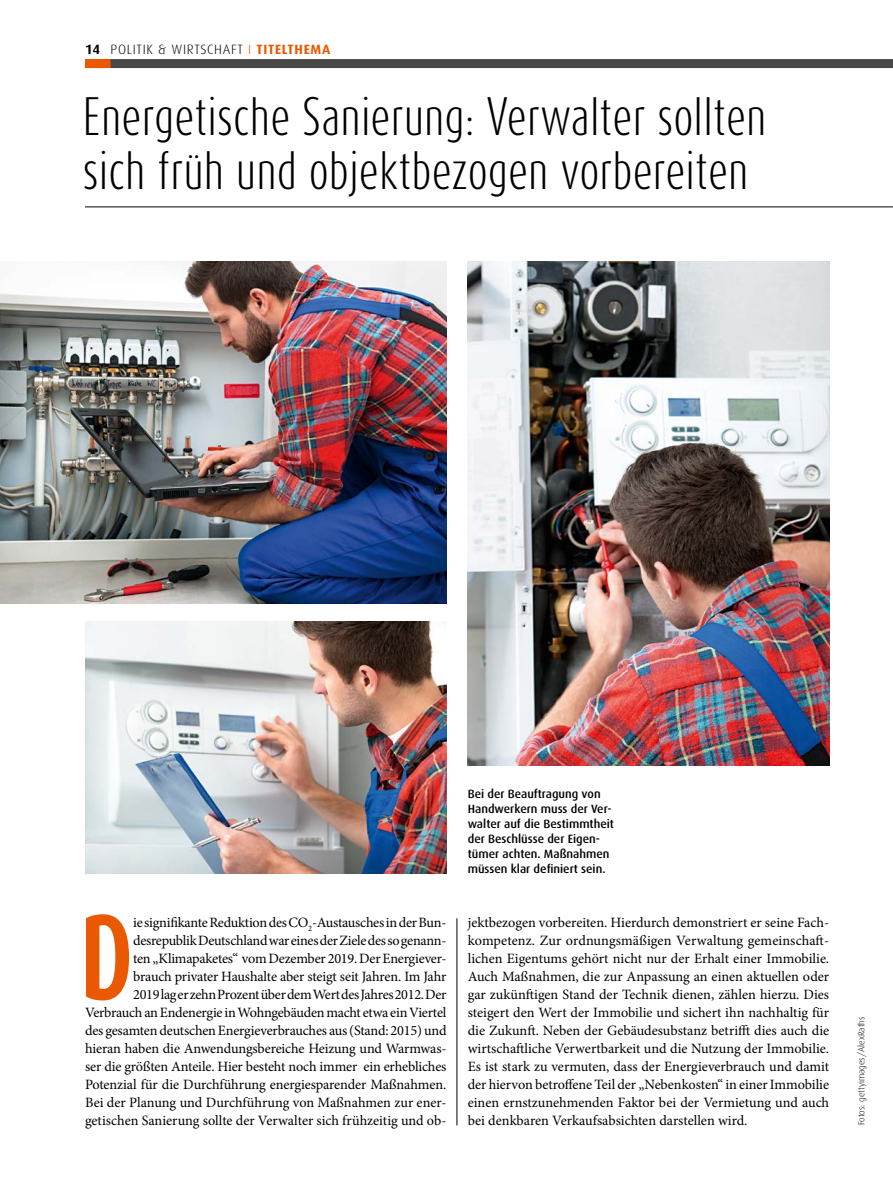
<style>
.page{position:relative;width:893px;height:1191px;background:#fff}
.page>*{position:absolute;margin:0;border:0;box-sizing:border-box;transform-origin:0 0}
.t1{font:700 99.9px "Dax Compact";color:#ea5901}
.t2{font:300 45px/54px "Dax Compact";color:#000}
.t3{font:14.25px/18px "Minion Pro";letter-spacing:-.015em;color:#000;text-align:right}
.t4{font:300 13.5px "Dax";letter-spacing:.05em;color:#000}
.t5{font:500 12px/15px "Dax";color:#000}
.t6{font:300 9px "Dax";color:#000}
.s1{font-weight:700}
.s2{color:#ea5901}
.s3{font-weight:700;color:#ea5901}
</style>
<div class="page">
<div style="left:85px;top:59px;width:808px;height:9px;background:#484847"></div>
<div style="left:85px;top:59px;width:26px;height:9px;background:#ea5901"></div>
<img style="left:468px;top:261px;width:361px;height:504px">
<hr style="left:85px;top:207px;width:808px;height:1px;background:#000">
<hr style="left:457px;top:918px;width:1px;height:207px;background:#000">
<img style="left:0;top:261px;width:446px;height:342px">
<img style="left:85px;top:621px;width:361px;height:252px">
<p class="t4" style="left:85px;top:41px;width:247px"><span class="s1">14</span> POLITIK &amp; WIRTSCHAFT <span class="s2">I</span> <span class="s3">TITELTHEMA</span></p>
<h2 class="t2" style="left:83px;top:89px;width:685px">Energetische Sanierung: Verwalter sollten sich früh und objektbezogen vorbereiten</h2>
<p class="t5" style="left:468px;top:786px;width:148px">Bei der Beauftragung von<br>Handwerkern muss der Ver&shy;walter auf die Bestimmtheit der Beschlüsse der Eigen&shy;tümer achten. Maßnahmen müssen klar definiert sein.</p>
<h1 class="t1" style="left:80px;top:893px;width:54px">D</h1>
<p class="t3" style="left:85px;top:914px;width:363px">ie signifikante Reduktion des CO<sub>2</sub>-Austausches in der Bun&shy;desrepublik Deutschland war eines der Ziele des so genann-<br>ten „Klimapaketes“ vom Dezember 2019. Der Energiever-<br>brauch privater Haushalte aber steigt seit Jahren. Im Jahr<br>2019 lag er zehn Prozent über dem Wert des Jahres 2012. Der Verbrauch an Endenergie in Wohngebäuden macht etwa ein Viertel des gesamten deutschen Energieverbrauches aus (Stand: 2015) und hieran haben die Anwendungsbereiche Heizung und Warmwas&shy;ser die größten Anteile. Hier besteht noch immer ein erhebliches Potenzial für die Durchführung energiesparender Maßnahmen.<br>Bei der Planung und Durchführung von Maßnahmen zur ener&shy;getischen Sanierung sollte der Verwalter sich frühzeitig und ob-</p>
<p class="t3" style="left:468px;top:914px;width:363px;text-align:justify">jektbezogen vorbereiten. Hierdurch demonstriert er seine Fach&shy;kompetenz. Zur ordnungsmäßigen Verwaltung gemeinschaft&shy;lichen Eigentums gehört nicht nur der Erhalt einer Immobilie.<br>Auch Maßnahmen, die zur Anpassung an einen aktuellen oder gar zukünftigen Stand der Technik dienen, zählen hierzu. Dies steigert den Wert der Immobilie und sichert ihn nachhaltig für die Zukunft. Neben der Gebäudesubstanz betrifft dies auch die wirtschaftliche Verwertbarkeit und die Nutzung der Immobilie.<br>Es ist stark zu vermuten, dass der Energieverbrauch und damit der hiervon betroffene Teil der „Nebenkosten“ in einer Immobilie einen ernstzunehmenden Faktor bei der Vermietung und auch bei denkbaren Verkaufsabsichten darstellen wird.</p>
<p class="t6" style="left:856px;top:1125px;width:110px;rotate:-90deg">Fotos: gettyimages/AlexRaths</p>
</div>
